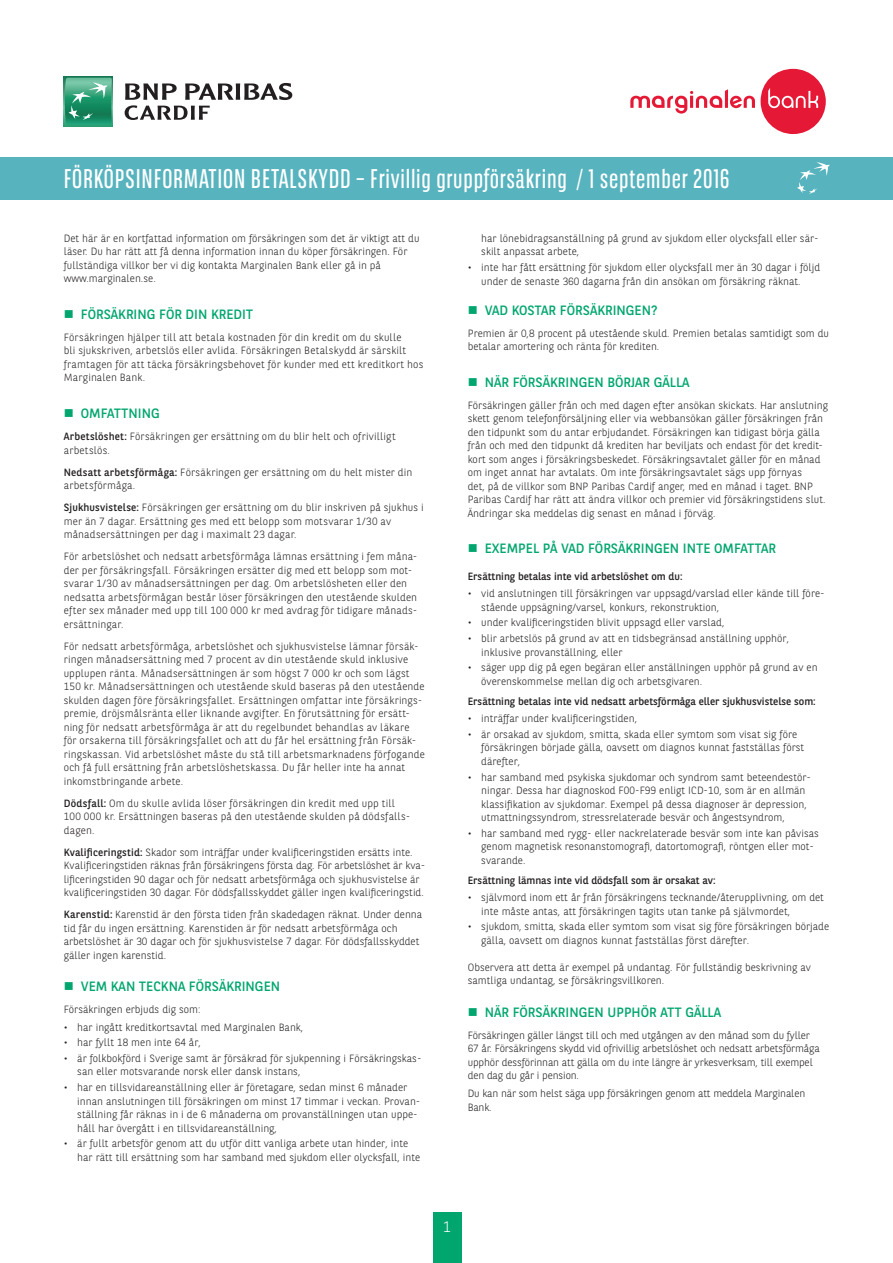
<style>
.page{position:relative;width:893px;height:1263px;background:#fff}
.page>*{position:absolute;margin:0;border:0;box-sizing:border-box;transform-origin:0 0}
.t1{font:27px "BNPP Sans Condensed";letter-spacing:.03em;color:#fff}
.t2{font:300 15px "BNPP Sans";color:#fff}
.t3{font:13.5px "BNPP Sans";color:#00a66e}
.Brödtext{font:300 10.5px/13.5px "BNPP Sans";letter-spacing:.005em;color:#231f20}
.Rubrik_2{font:10.5px "BNPP Sans";color:#231f20}
.s1{font-weight:400}
</style>
<div class="page">
<div style="left:0;top:157px;width:893px;height:43px;background:#57b3be"></div>
<div style="left:64px;top:77px;width:49px;height:49px;background:#28a278"></div>
<svg style="left:65px;top:78px;width:47px;height:46px;background:#43a581"></svg>
<svg style="left:125px;top:83px;width:167px;height:37px"></svg>
<svg style="left:797px;top:162px;width:33px;height:32px"></svg>
<div style="left:433px;top:1212px;width:28px;height:51px;background:#00a66e"></div>
<svg style="left:761px;top:69px;width:65px;height:65px"></svg>
<svg style="left:630px;top:89px;width:125px;height:25px"></svg>
<h1 class="t1" style="left:64px;top:162px;width:667px">FÖRKÖPSINFORMATION BETALSKYDD – Frivillig gruppförsäkring / 1 september 2016</h1>
<p class="Brödtext" style="left:64px;top:231px;width:357px">Det här är en kortfattad information om försäkringen som det är viktigt att du läser. Du har rätt att få denna information innan du köper försäkringen. För fullständiga villkor ber vi dig kontakta Marginalen Bank eller gå in på www.marginalen.se.</p>
<p class="t3" style="left:81px;top:305px;width:174px">FÖRSÄKRING FÖR DIN KREDIT</p>
<p class="Brödtext" style="left:64px;top:330px;width:361px">Försäkringen hjälper till att betala kostnaden för din kredit om du skulle<br>bli sjukskriven, arbetslös eller avlida. Försäkringen Betalskydd är särskilt framtagen för att täcka försäkringsbehovet för kunder med ett kreditkort hos Marginalen Bank.</p>
<p class="t3" style="left:81px;top:404px;width:81px">OMFATTNING</p>
<p class="Brödtext" style="left:64px;top:429px;width:334px"><span class="s1">Arbetslöshet:</span> Försäkringen ger ersättning om du blir helt och ofrivilligt arbetslös.</p>
<p class="Brödtext" style="left:64px;top:465px;width:350px"><span class="s1">Nedsatt arbetsförmåga:</span> Försäkringen ger ersättning om du helt mister din arbetsförmåga.</p>
<p class="Brödtext" style="left:64px;top:500px;width:361px"><span class="s1">Sjukhusvistelse:</span> Försäkringen ger ersättning om du blir inskriven på sjukhus i mer än 7 dagar. Ersättning ges med ett belopp som motsvarar 1/30 av månadsersättningen per dag i maximalt 23 dagar.</p>
<p class="Brödtext" style="left:64px;top:549px;width:355px">För arbetslöshet och nedsatt arbetsförmåga lämnas ersättning i fem måna&shy;der per försäkringsfall. Försäkringen ersätter dig med ett belopp som mot&shy;svarar 1/30 av månadsersättningen per dag. Om arbetslösheten eller den nedsatta arbetsförmågan består löser försäkringen den utestående skulden efter sex månader med upp till 100 000 kr med avdrag för tidigare månads&shy;ersättningar.</p>
<p class="Brödtext" style="left:64px;top:639px;width:362px">För nedsatt arbetsförmåga, arbetslöshet och sjukhusvistelse lämnar försäk&shy;ringen månadsersättning med 7 procent av din utestående skuld inklusive upplupen ränta. Månadsersättningen är som högst 7 000 kr och som lägst 150 kr. Månadsersättningen och utestående skuld baseras på den utestående skulden dagen före försäkringsfallet. Ersättningen omfattar inte försäkrings&shy;premie, dröjsmålsränta eller liknande avgifter. En förutsättning för ersätt&shy;ning för nedsatt arbetsförmåga är att du regelbundet behandlas av läkare för orsakerna till försäkringsfallet och att du får hel ersättning från Försäk&shy;ringskassan. Vid arbetslöshet måste du stå till arbetsmarknadens förfogande och få full ersättning från arbetslöshetskassa. Du får heller inte ha annat inkomstbringande arbete.</p>
<p class="Brödtext" style="left:64px;top:796px;width:348px"><span class="s1">Dödsfall:</span> Om du skulle avlida löser försäkringen din kredit med upp till<br>100 000 kr. Ersättningen baseras på den utestående skulden på dödsfalls&shy;dagen.</p>
<p class="Brödtext" style="left:64px;top:845px;width:363px"><span class="s1">Kvalificeringstid:</span> Skador som inträffar under kvalificeringstiden ersätts inte.<br>Kvalificeringstiden räknas från försäkringens första dag. För arbetslöshet är kva&shy;lificeringstiden 90 dagar och för nedsatt arbetsförmåga och sjukhusvistelse är kvalificeringstiden 30 dagar. För dödsfallsskyddet gäller ingen kvalificeringstid.</p>
<p class="Brödtext" style="left:64px;top:907px;width:360px"><span class="s1">Karenstid:</span> Karenstid är den första tiden från skadedagen räknat. Under denna tid får du ingen ersättning. Karenstiden är för nedsatt arbetsförmåga och arbetslöshet är 30 dagar och för sjukhusvistelse 7 dagar. För dödsfallsskyddet gäller ingen karenstid.</p>
<p class="t3" style="left:81px;top:977px;width:201px">VEM KAN TECKNA FÖRSÄKRINGEN</p>
<p class="Brödtext" style="left:64px;top:1002px;width:138px">Försäkringen erbjuds dig som:</p>
<p class="Brödtext" style="left:64px;top:1020px;width:241px">• har ingått kreditkortsavtal med Marginalen Bank,</p>
<p class="Brödtext" style="left:64px;top:1035px;width:139px">• har fyllt 18 men inte 64 år,</p>
<p class="Brödtext" style="left:77px;top:1051px;width:346px;text-indent:-14px">• är folkbokförd i Sverige samt är försäkrad för sjukpenning i Försäkringskas&shy;san eller motsvarande norsk eller dansk instans,</p>
<p class="Brödtext" style="left:77px;top:1080px;width:345px;text-indent:-14px">• har en tillsvidareanställning eller är företagare, sedan minst 6 månader innan anslutningen till försäkringen om minst 17 timmar i veckan. Provan&shy;ställning får räknas in i de 6 månaderna om provanställningen utan uppe&shy;håll har övergått i en tillsvidareanställning,</p>
<p class="Brödtext" style="left:77px;top:1136px;width:345px;text-indent:-14px">• är fullt arbetsför genom att du utför ditt vanliga arbete utan hinder, inte har rätt till ersättning som har samband med sjukdom eller olycksfall, inte</p>
<p class="Brödtext" style="left:481px;top:231px;width:339px">har lönebidragsanställning på grund av sjukdom eller olycksfall eller sär&shy;skilt anpassat arbete,</p>
<p class="Brödtext" style="left:468px;top:260px;width:354px;text-align:center">• inte har fått ersättning för sjukdom eller olycksfall mer än 30 dagar i följd under de senaste 360 dagarna från din ansökan om försäkring räknat.</p>
<p class="t3" style="left:485px;top:301px;width:174px">VAD KOSTAR FÖRSÄKRINGEN?</p>
<p class="Brödtext" style="left:468px;top:326px;width:363px">Premien är 0,8 procent på utestående skuld. Premien betalas samtidigt som du betalar amortering och ränta för krediten.</p>
<p class="t3" style="left:485px;top:373px;width:206px">NÄR FÖRSÄKRINGEN BÖRJAR GÄLLA</p>
<p class="Brödtext" style="left:468px;top:398px;width:362px">Försäkringen gäller från och med dagen efter ansökan skickats. Har anslutning skett genom telefonförsäljning eller via webbansökan gäller försäkringen från den tidpunkt som du antar erbjudandet. Försäkringen kan tidigast börja gälla från och med den tidpunkt då krediten har beviljats och endast för det kredit&shy;kort som anges i försäkringsbeskedet. Försäkringsavtalet gäller för en månad om inget annat har avtalats. Om inte försäkringsavtalet sägs upp förnyas<br>det, på de villkor som BNP Paribas Cardif anger, med en månad i taget. BNP Paribas Cardif har rätt att ändra villkor och premier vid försäkringstidens slut.<br>Ändringar ska meddelas dig senast en månad i förväg.</p>
<p class="t3" style="left:485px;top:539px;width:293px">EXEMPEL PÅ VAD FÖRSÄKRINGEN INTE OMFATTAR</p>
<p class="Rubrik_2" style="left:468px;top:569px;width:216px">Ersättning betalas inte vid arbetslöshet om du:</p>
<p class="Brödtext" style="left:481px;top:586px;width:345px;text-indent:-14px">• vid anslutningen till försäkringen var uppsagd/varslad eller kände till före&shy;stående uppsägning/varsel, konkurs, rekonstruktion,</p>
<p class="Brödtext" style="left:468px;top:615px;width:258px">• under kvalificeringstiden blivit uppsagd eller varslad,</p>
<p class="Brödtext" style="left:481px;top:631px;width:309px;text-indent:-14px">• blir arbetslös på grund av att en tidsbegränsad anställning upphör, inklusive provanställning, eller</p>
<p class="Brödtext" style="left:481px;top:660px;width:338px;text-indent:-14px">• säger upp dig på egen begäran eller anställningen upphör på grund av en överenskommelse mellan dig och arbetsgivaren.</p>
<p class="Rubrik_2" style="left:468px;top:694px;width:349px">Ersättning betalas inte vid nedsatt arbetsförmåga eller sjukhusvistelse som:</p>
<p class="Brödtext" style="left:468px;top:711px;width:171px">• inträffar under kvalificeringstiden,</p>
<p class="Brödtext" style="left:481px;top:727px;width:325px;text-indent:-14px">• är orsakad av sjukdom, smitta, skada eller symtom som visat sig före försäkringen började gälla, oavsett om diagnos kunnat fastställas först därefter,</p>
<p class="Brödtext" style="left:481px;top:770px;width:331px;text-indent:-14px">• har samband med psykiska sjukdomar och syndrom samt beteendestör&shy;ningar. Dessa har diagnoskod F00-F99 enligt ICD-10, som är en allmän klassifikation av sjukdomar. Exempel på dessa diagnoser är depression, utmattningssyndrom, stressrelaterade besvär och ångestsyndrom,</p>
<p class="Brödtext" style="left:481px;top:826px;width:339px;text-indent:-14px">• har samband med rygg- eller nackrelaterade besvär som inte kan påvisas genom magnetisk resonanstomografi, datortomografi, röntgen eller mot&shy;svarande.</p>
<p class="Rubrik_2" style="left:468px;top:873px;width:249px">Ersättning lämnas inte vid dödsfall som är orsakat av:</p>
<p class="Brödtext" style="left:481px;top:890px;width:344px;text-indent:-14px">• självmord inom ett år från försäkringens tecknande/återupplivning, om det inte måste antas, att försäkringen tagits utan tanke på självmordet,</p>
<p class="Brödtext" style="left:481px;top:919px;width:349px;text-indent:-14px">• sjukdom, smitta, skada eller symtom som visat sig före försäkringen började gälla, oavsett om diagnos kunnat fastställas först därefter.</p>
<p class="Brödtext" style="left:468px;top:960px;width:345px">Observera att detta är exempel på undantag. För fullständig beskrivning av samtliga undantag, se försäkringsvillkoren.</p>
<p class="t3" style="left:485px;top:1003px;width:238px">NÄR FÖRSÄKRINGEN UPPHÖR ATT GÄLLA</p>
<p class="Brödtext" style="left:468px;top:1028px;width:353px">Försäkringen gäller längst till och med utgången av den månad som du fyller 67 år. Försäkringens skydd vid ofrivillig arbetslöshet och nedsatt arbetsförmåga upphör dessförinnan att gälla om du inte längre är yrkesverksam, till exempel den dag du går i pension.</p>
<p class="Brödtext" style="left:468px;top:1086px;width:339px">Du kan när som helst säga upp försäkringen genom att meddela Marginalen<br>Bank.</p>
<h2 class="t2" style="left:443px;top:1217px;width:9px">1</h2>
</div>
